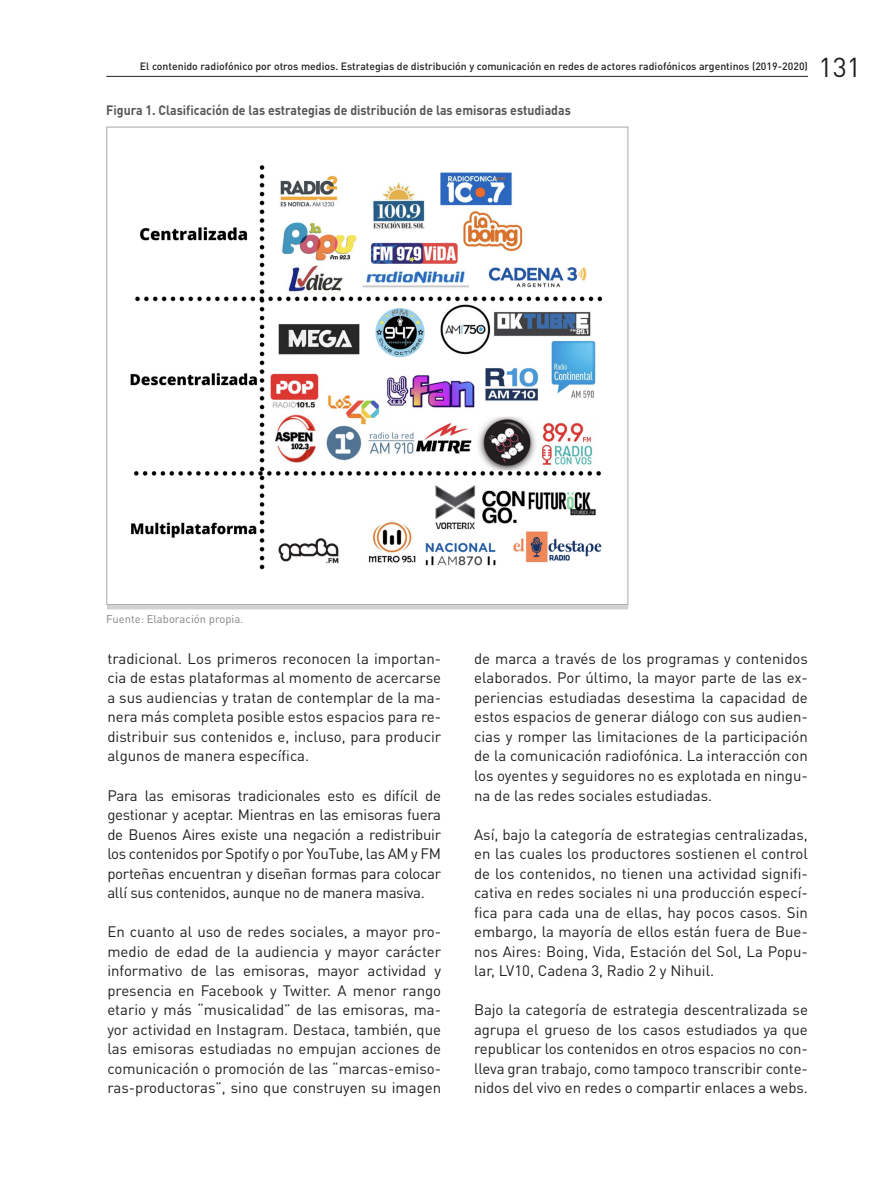
<style>
.page{position:relative;width:893px;height:1191px;background:#fff}
.page>*{position:absolute;margin:0;border:0;box-sizing:border-box;transform-origin:0 0}
.t1{font:27px "DIN Pro";color:#231f20}
.caja_textos{font:15px/19.5px "DIN Pro";color:#231f20;text-align:justify}
.TITULO_CUADRO{font:700 13.5px "DIN Pro";color:#57585a;scale:.91 1}
.PIE_DE_GRAFICO{font:11.25px "DIN Pro";color:#808285}
.t2{font:500 10.5px "DIN Pro";color:#231f20}
</style>
<div class="page">
<hr style="left:106px;top:76px;width:702px;height:1px;background:#231f20">
<img style="left:130px;top:165px;width:473px;height:405px">
<hr style="left:107px;top:605px;width:521px;height:4px;background:#d1d2d4">
<p class="t2" style="left:140px;top:57px;width:669px">El contenido radiofónico por otros medios. Estrategias de distribución y comunicación en redes de actores radiofónicos argentinos (2019-2020)</p>
<h1 class="t1" style="left:819px;top:48px;width:44px">131</h1>
<p class="TITULO_CUADRO" style="left:106px;top:99px;width:512px">Figura 1. Clasificación de las estrategias de distribución de las emisoras estudiadas</p>
<p class="PIE_DE_GRAFICO" style="left:106px;top:611px;width:139px">Fuente: Elaboración propia.</p>
<p class="caja_textos" style="left:107px;top:648px;width:335px">tradicional. Los primeros reconocen la importan&shy;cia de estas plataformas al momento de acercarse a sus audiencias y tratan de contemplar de la ma&shy;nera más completa posible estos espacios para re&shy;distribuir sus contenidos e, incluso, para producir algunos de manera específica.</p>
<p class="caja_textos" style="left:107px;top:784px;width:335px">Para las emisoras tradicionales esto es difícil de gestionar y aceptar. Mientras en las emisoras fuera de Buenos Aires existe una negación a redistribuir los contenidos por Spotify o por YouTube, las AM y FM porteñas encuentran y diseñan formas para colocar allí sus contenidos, aunque no de manera masiva.</p>
<p class="caja_textos" style="left:107px;top:921px;width:335px">En cuanto al uso de redes sociales, a mayor pro&shy;medio de edad de la audiencia y mayor carácter informativo de las emisoras, mayor actividad y presencia en Facebook y Twitter. A menor rango etario y más “musicalidad” de las emisoras, ma&shy;yor actividad en Instagram. Destaca, también, que las emisoras estudiadas no empujan acciones de comunicación o promoción de las “marcas-emiso&shy;ras-productoras”, sino que construyen su imagen</p>
<p class="caja_textos" style="left:474px;top:648px;width:335px">de marca a través de los programas y contenidos elaborados. Por último, la mayor parte de las ex&shy;periencias estudiadas desestima la capacidad de estos espacios de generar diálogo con sus audien&shy;cias y romper las limitaciones de la participación de la comunicación radiofónica. La interacción con los oyentes y seguidores no es explotada en ningu&shy;na de las redes sociales estudiadas.</p>
<p class="caja_textos" style="left:474px;top:823px;width:335px">Así, bajo la categoría de estrategias centralizadas, en las cuales los productores sostienen el control de los contenidos, no tienen una actividad signifi&shy;cativa en redes sociales ni una producción especí&shy;fica para cada una de ellas, hay pocos casos. Sin embargo, la mayoría de ellos están fuera de Bue&shy;nos Aires: Boing, Vida, Estación del Sol, La Popu&shy;lar, LV10, Cadena 3, Radio 2 y Nihuil.</p>
<p class="caja_textos" style="left:474px;top:999px;width:335px">Bajo la categoría de estrategia descentralizada se agrupa el grueso de los casos estudiados ya que republicar los contenidos en otros espacios no con&shy;lleva gran trabajo, como tampoco transcribir conte&shy;nidos del vivo en redes o compartir enlaces a webs.</p>
</div>
